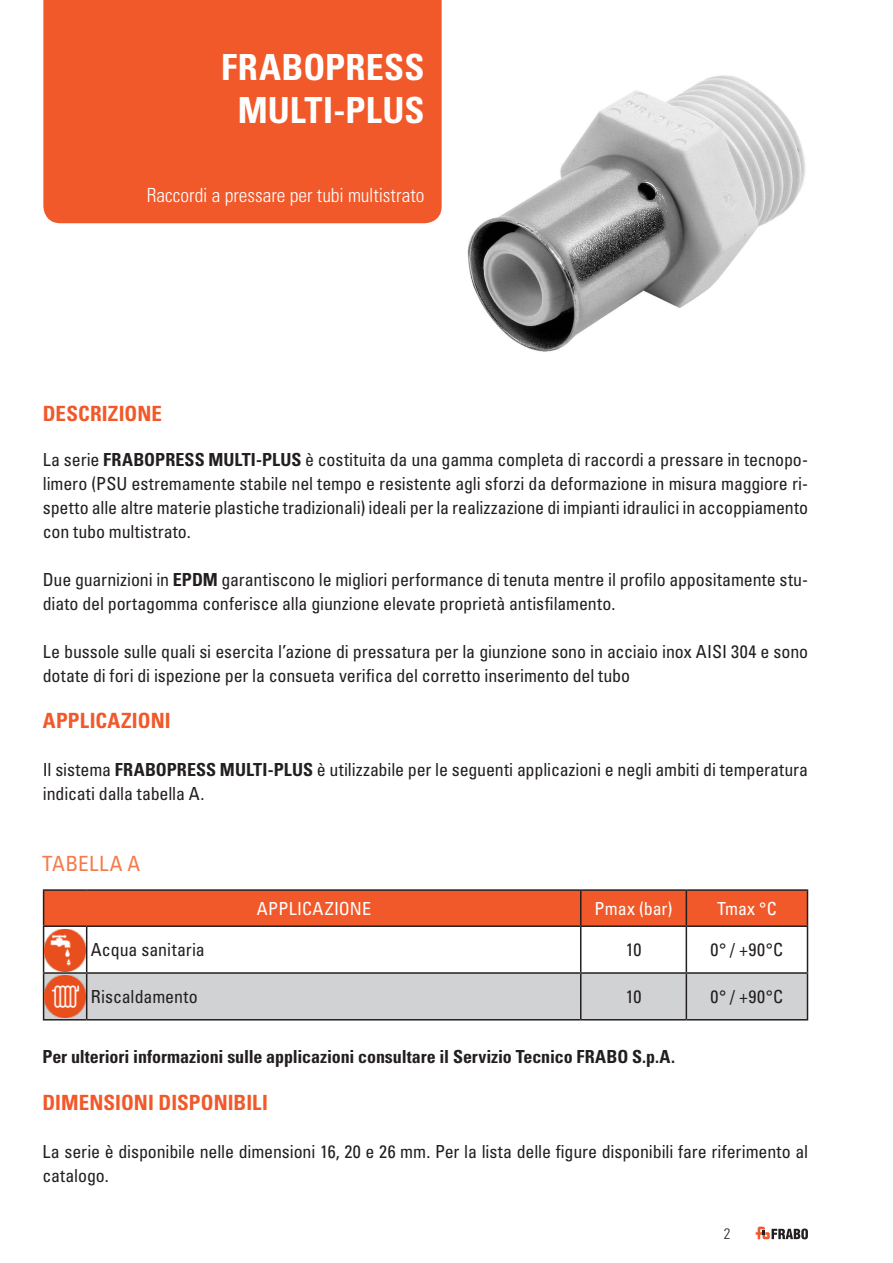
<style>
.page{position:relative;width:893px;height:1263px;background:#fff}
.page>*{position:absolute;margin:0;border:0;box-sizing:border-box;transform-origin:0 0}
.TITOLO_WHITE{font:700 condensed 36px "Univers LT Std";letter-spacing:.005em;color:#fff}
.TITOLO_SEZIONE_CATEG{font:700 condensed 21px "Univers LT Std";letter-spacing:.005em;color:#f1592a}
.SOTTOTITOLO_SEZIONE{font:condensed 21px "Univers LT Std";letter-spacing:.02em;color:#f47b4c}
.tipo_raccordi{font:300 condensed 19.5px "Univers LT Std";color:#fff}
.Paragrafo_standard{font:condensed 18px/24px "Univers LT Std";letter-spacing:-.01em;color:#231f20}
.Paragrafo_standard-2{font:700 condensed 18px "Univers LT Std";letter-spacing:-.005em;color:#231f20}
.DATI_TABELLA{font:condensed 18px "Univers LT Std";letter-spacing:-.005em;color:#231f20}
.INTESTAZIONE_TABELLA{font:condensed 18px "Univers LT Std";letter-spacing:-.005em;color:#fff}
.DATI_TABELLA-2{font:condensed 18px "Univers LT Std";letter-spacing:.015em;color:#fff}
.t1{font:300 condensed 15px "Univers LT Std";color:#231f20}
.s1{font-weight:700}
</style>
<div class="page">
<svg style="left:756px;top:1226px;width:52px;height:13px"></svg>
<div style="left:44px;top:891px;width:763px;height:34px;background:#f1592a"></div>
<div style="left:87px;top:974px;width:720px;height:45px;background:#d1d2d4"></div>
<hr style="left:43px;top:889px;width:44px;height:2px;background:#231f20">
<hr style="left:43px;top:891px;width:1px;height:34px;background:#231f20">
<hr style="left:87px;top:889px;width:494px;height:2px;background:#231f20">
<hr style="left:581px;top:889px;width:105px;height:2px;background:#231f20">
<hr style="left:580px;top:891px;width:1px;height:34px;background:#231f20">
<hr style="left:686px;top:889px;width:122px;height:2px;background:#231f20">
<hr style="left:686px;top:891px;width:1px;height:34px;background:#231f20">
<hr style="left:807px;top:891px;width:1px;height:34px;background:#231f20">
<hr style="left:43px;top:925px;width:44px;height:2px;background:#231f20">
<hr style="left:87px;top:925px;width:494px;height:2px;background:#231f20">
<hr style="left:581px;top:925px;width:105px;height:2px;background:#231f20">
<hr style="left:686px;top:925px;width:122px;height:2px;background:#231f20">
<hr style="left:43px;top:927px;width:1px;height:45px;background:#231f20">
<hr style="left:86px;top:927px;width:1px;height:45px;background:#231f20">
<hr style="left:580px;top:927px;width:1px;height:45px;background:#231f20">
<hr style="left:686px;top:927px;width:1px;height:45px;background:#231f20">
<hr style="left:807px;top:927px;width:1px;height:45px;background:#231f20">
<hr style="left:43px;top:972px;width:44px;height:2px;background:#231f20">
<hr style="left:43px;top:974px;width:1px;height:45px;background:#231f20">
<hr style="left:87px;top:972px;width:494px;height:2px;background:#231f20">
<hr style="left:86px;top:974px;width:1px;height:45px;background:#231f20">
<hr style="left:581px;top:972px;width:105px;height:2px;background:#231f20">
<hr style="left:580px;top:974px;width:1px;height:45px;background:#231f20">
<hr style="left:686px;top:972px;width:122px;height:2px;background:#231f20">
<hr style="left:686px;top:974px;width:1px;height:45px;background:#231f20">
<hr style="left:807px;top:974px;width:1px;height:45px;background:#231f20">
<hr style="left:43px;top:1019px;width:44px;height:1px;background:#231f20">
<hr style="left:87px;top:1019px;width:494px;height:1px;background:#231f20">
<hr style="left:581px;top:1019px;width:105px;height:1px;background:#231f20">
<hr style="left:686px;top:1019px;width:122px;height:1px;background:#231f20">
<img style="left:44px;top:927px;width:42px;height:45px">
<img style="left:44px;top:974px;width:42px;height:45px">
<img style="left:467px;top:75px;width:339px;height:277px">
<div style="left:43px;top:0;width:399px;height:223px;background:#f1592a"></div>
<p class="TITOLO_WHITE" style="left:221px;top:45px;width:205px">FRABOPRESS</p>
<p class="TITOLO_WHITE" style="left:238px;top:88px;width:188px">MULTI-PLUS</p>
<p class="tipo_raccordi" style="left:147px;top:184px;width:279px">Raccordi a pressare per tubi multistrato</p>
<p class="TITOLO_SEZIONE_CATEG" style="left:43px;top:400px;width:121px">DESCRIZIONE</p>
<p class="Paragrafo_standard" style="left:43px;top:447px;width:767px;text-align:justify">La serie <span class="s1">FRABOPRESS MULTI-PLUS</span> è costituita da una gamma completa di raccordi a pressare in tecnopo&shy;limero (PSU estremamente stabile nel tempo e resistente agli sforzi da deformazione in misura maggiore ri&shy;spetto alle altre materie plastiche tradizionali) ideali per la realizzazione di impianti idraulici in accoppiamento con tubo multistrato.</p>
<p class="Paragrafo_standard" style="left:43px;top:567px;width:767px">Due guarnizioni in <span class="s1">EPDM</span> garantiscono le migliori performance di tenuta mentre il profilo appositamente stu&shy;diato del portagomma conferisce alla giunzione elevate proprietà antisfilamento.</p>
<p class="Paragrafo_standard" style="left:43px;top:639px;width:767px">Le bussole sulle quali si esercita l’azione di pressatura per la giunzione sono in acciaio inox AISI 304 e sono dotate di fori di ispezione per la consueta verifica del corretto inserimento del tubo</p>
<p class="TITOLO_SEZIONE_CATEG" style="left:43px;top:708px;width:129px">APPLICAZIONI</p>
<p class="Paragrafo_standard" style="left:43px;top:757px;width:767px">Il sistema <span class="s1">FRABOPRESS MULTI-PLUS</span> è utilizzabile per le seguenti applicazioni e negli ambiti di temperatura indicati dalla tabella A.</p>
<p class="SOTTOTITOLO_SEZIONE" style="left:42px;top:850px;width:99px">TABELLA A</p>
<p class="DATI_TABELLA-2" style="left:257px;top:897px;width:116px">APPLICAZIONE</p>
<p class="INTESTAZIONE_TABELLA" style="left:595px;top:897px;width:79px">Pmax (bar)</p>
<p class="INTESTAZIONE_TABELLA" style="left:717px;top:897px;width:61px">Tmax °C</p>
<p class="DATI_TABELLA" style="left:91px;top:938px;width:115px">Acqua sanitaria</p>
<p class="DATI_TABELLA" style="left:626px;top:938px;width:17px">10</p>
<p class="DATI_TABELLA" style="left:710px;top:938px;width:74px">0° / +90°C</p>
<p class="DATI_TABELLA" style="left:91px;top:985px;width:108px">Riscaldamento</p>
<p class="DATI_TABELLA" style="left:626px;top:985px;width:17px">10</p>
<p class="DATI_TABELLA" style="left:710px;top:985px;width:74px">0° / +90°C</p>
<p class="Paragrafo_standard-2" style="left:43px;top:1046px;width:634px">Per ulteriori informazioni sulle applicazioni consultare il Servizio Tecnico FRABO S.p.A.</p>
<p class="TITOLO_SEZIONE_CATEG" style="left:43px;top:1089px;width:227px">DIMENSIONI DISPONIBILI</p>
<p class="Paragrafo_standard" style="left:43px;top:1139px;width:767px">La serie è disponibile nelle dimensioni 16, 20 e 26 mm. Per la lista delle figure disponibili fare riferimento al catalogo.</p>
<p class="t1" style="left:724px;top:1225px;width:8px">2</p>
</div>
